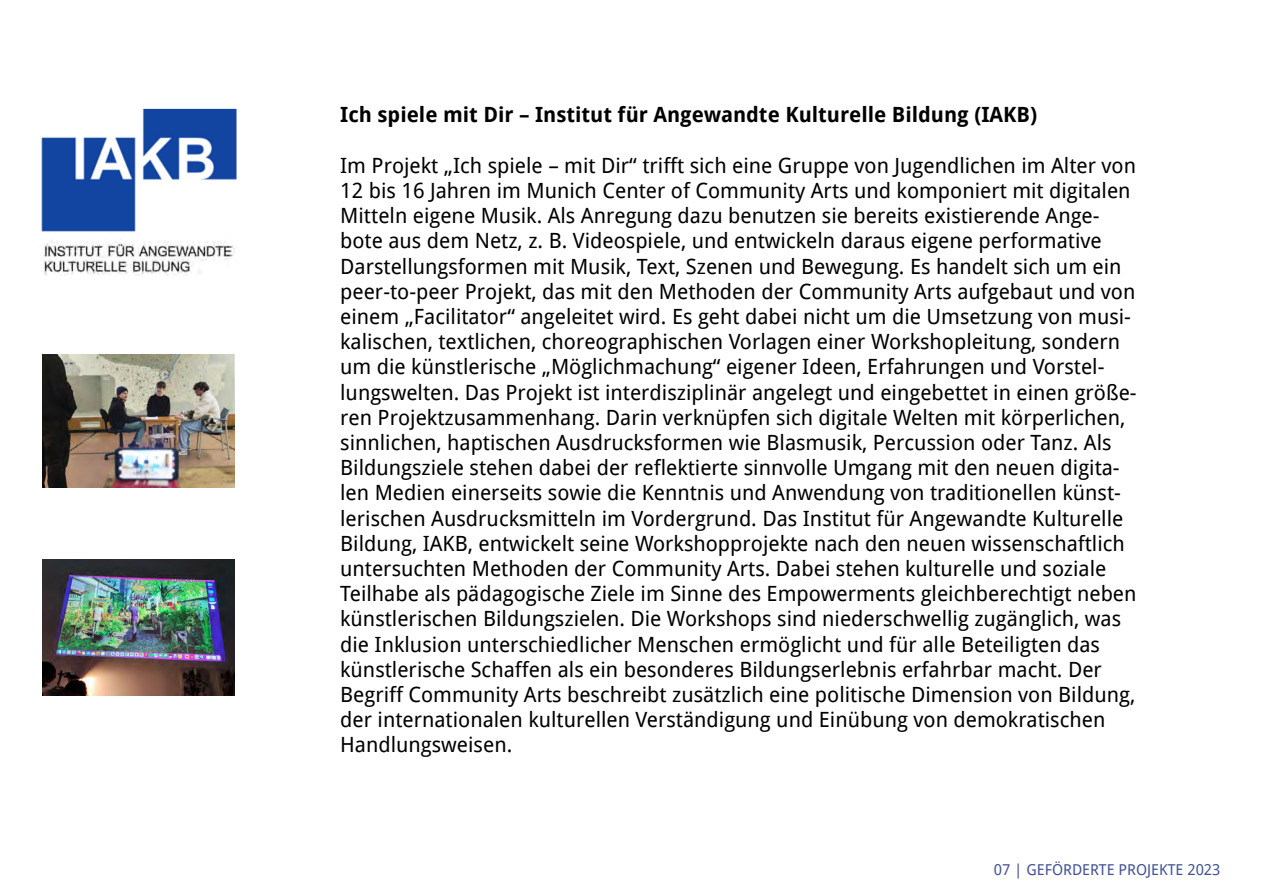
<style>
.page{position:relative;width:1263px;height:893px;background:#fff}
.page>*{position:absolute;margin:0;border:0;box-sizing:border-box;transform-origin:0 0}
.t1{font:21px/25.2px "Droid Sans";color:#000}
.t2{font:700 21px "Droid Sans";color:#000}
.t3{font:15px "Droid Sans";color:#425195}
</style>
<div class="page">
<img style="left:41px;top:108px;width:196px;height:124px">
<img style="left:44px;top:241px;width:191px;height:34px">
<img style="left:42px;top:355px;width:192px;height:133px">
<img style="left:43px;top:560px;width:192px;height:136px">
<p class="t2" style="left:340px;top:103px;width:698px">Ich spiele mit Dir – Institut für Angewandte Kulturelle Bildung (IAKB)</p>
<p class="t1" style="left:340px;top:153px;width:798px">Im Projekt „Ich spiele – mit Dir“ trifft sich eine Gruppe von Jugendlichen im Alter von 12 bis 16 Jahren im Munich Center of Community Arts und komponiert mit digitalen Mitteln eigene Musik. Als Anregung dazu benutzen sie bereits existierende Ange&shy;bote aus dem Netz, z. B. Videospiele, und entwickeln daraus eigene performative Darstellungsformen mit Musik, Text, Szenen und Bewegung. Es handelt sich um ein peer-to-peer Projekt, das mit den Methoden der Community Arts aufgebaut und von einem „Facilitator“ angeleitet wird. Es geht dabei nicht um die Umsetzung von musi&shy;kalischen, textlichen, choreographischen Vorlagen einer Workshopleitung, sondern um die künstlerische „Möglichmachung“ eigener Ideen, Erfahrungen und Vorstel&shy;lungswelten. Das Projekt ist interdisziplinär angelegt und eingebettet in einen größe&shy;ren Projektzusammenhang. Darin verknüpfen sich digitale Welten mit körperlichen, sinnlichen, haptischen Ausdrucksformen wie Blasmusik, Percussion oder Tanz. Als Bildungsziele stehen dabei der reflektierte sinnvolle Umgang mit den neuen digita&shy;len Medien einerseits sowie die Kenntnis und Anwendung von traditionellen künst&shy;lerischen Ausdrucksmitteln im Vordergrund. Das Institut für Angewandte Kulturelle Bildung, IAKB, entwickelt seine Workshopprojekte nach den neuen wissenschaftlich untersuchten Methoden der Community Arts. Dabei stehen kulturelle und soziale Teilhabe als pädagogische Ziele im Sinne des Empowerments gleichberechtigt neben künstlerischen Bildungszielen. Die Workshops sind niederschwellig zugänglich, was die Inklusion unterschiedlicher Menschen ermöglicht und für alle Beteiligten das künstlerische Schaffen als ein besonderes Bildungserlebnis erfahrbar macht. Der Begriff Community Arts beschreibt zusätzlich eine politische Dimension von Bildung, der internationalen kulturellen Verständigung und Einübung von demokratischen Handlungsweisen.</p>
<p class="t3" style="left:994px;top:861px;width:228px">07 | GEFÖRDERTE PROJEKTE 2023</p>
</div>
